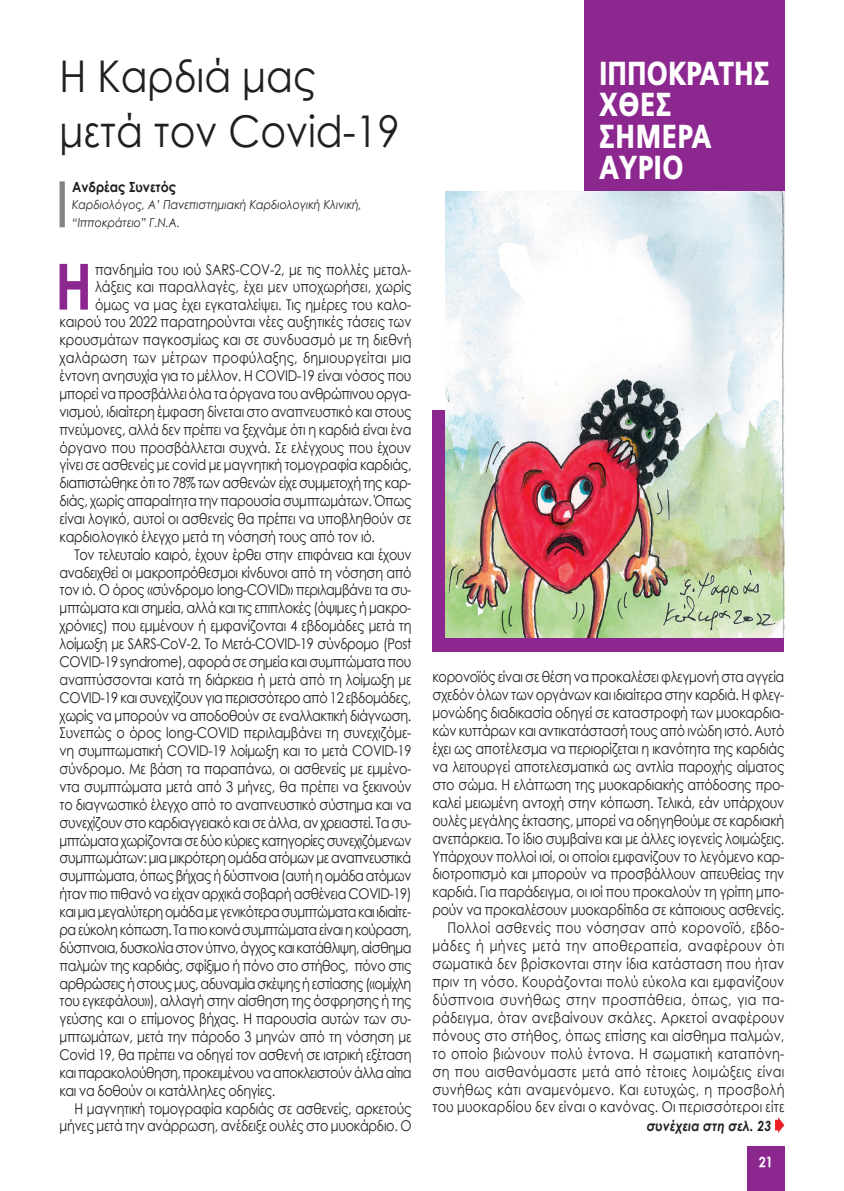
<style>
.page{position:relative;width:844px;height:1191px;background:#fff}
.page>*{position:absolute;margin:0;border:0;box-sizing:border-box;transform-origin:0 0}
._1h_paragrafos{font:700 63.52px "Century Gothic";color:#8c278f;scale:.86 1}
.TITLOS{font:43.75px/54.2px "Century Gothic";color:#231f20;scale:.9 1}
.t1{font:900 33.25px "PF Catalog";letter-spacing:-.02em;color:#fff;scale:.8 1}
.KEIMENO{font:14.88px/17.8px "Century Gothic";letter-spacing:-.02em;color:#231f20;text-align:justify;scale:.86 1}
._1h_paragrafos-2{font:14.88px "Century Gothic";letter-spacing:-.02em;color:#231f20;scale:.86 1}
._1h_paragrafos-3{font:14.88px "Century Gothic";letter-spacing:.01em;color:#231f20;scale:.86 1}
._1h_paragrafos-4{font:14.88px "Century Gothic";color:#231f20;scale:.86 1}
.SYNEXEIA{font:italic 700 14px "Century Gothic";letter-spacing:.01em;color:#231f20;scale:.88 1}
.SIGRAFEAS{font:700 14px "Century Gothic";color:#231f20;scale:.9 1}
.t2{font:14px "SK Century Gothic Pol Uni W Bold";color:#fff;scale:.9 1}
.SIGRAF__SXOLIA{font:italic 12.25px/17.5px "Century Gothic";color:#231f20;scale:.9 1}
</style>
<div class="page">
<div style="left:584px;top:0;width:200px;height:194px;background:#8c278f"></div>
<div style="left:747px;top:1146px;width:37px;height:45px;background:#8c278f"></div>
<div style="left:432px;top:410px;width:352px;height:241px;background:#8c278f"></div>
<div style="left:60px;top:181px;width:5px;height:46px;background:#808285"></div>
<svg style="left:775px;top:1117px;width:9px;height:15px"></svg>
<img style="left:445px;top:192px;width:339px;height:445px">
<p class="TITLOS" style="left:60px;top:49px;width:379px">Η Καρδιά μας μετά τον Covid-19</p>
<p class="SIGRAFEAS" style="left:72px;top:176px;width:117px">Ανδρέας Συνετός</p>
<p class="SIGRAF__SXOLIA" style="left:72px;top:196px;width:323px">Καρδιολόγος, Α’ Πανεπιστημιακή Καρδιολογική Κλινική, “Ιπποκράτειο” Γ.Ν.Α.</p>
<p class="_1h_paragrafos" style="left:55px;top:238px;width:45px">H</p>
<p class="_1h_paragrafos-2" style="left:95px;top:259px;width:369px">πανδημία του ιού SARS-COV-2, με τις πολλές μεταλ-</p>
<p class="_1h_paragrafos-4" style="left:95px;top:276px;width:369px">λάξεις και παραλλαγές, έχει μεν υποχωρήσει, χωρίς</p>
<p class="_1h_paragrafos-2" style="left:95px;top:294px;width:369px">όμως να μας έχει εγκαταλείψει. Τις ημέρες του καλο-</p>
<p class="_1h_paragrafos-2" style="left:60px;top:312px;width:410px">καιρού του 2022 παρατηρούνται νέες αυξητικές τάσεις των</p>
<p class="_1h_paragrafos-2" style="left:60px;top:329px;width:410px">κρουσμάτων παγκοσμίως και σε συνδυασμό με τη διεθνή</p>
<p class="_1h_paragrafos-3" style="left:60px;top:347px;width:410px">χαλάρωση των μέτρων προφύλαξης, δημιουργείται μια</p>
<p class="_1h_paragrafos-2" style="left:60px;top:365px;width:410px">έντονη ανησυχία για το μέλλον. Η COVID-19 είναι νόσος που</p>
<p class="_1h_paragrafos-2" style="left:60px;top:383px;width:410px">μπορεί να προσβάλλει όλα τα όργανα του ανθρώπινου οργα-</p>
<p class="_1h_paragrafos-2" style="left:60px;top:401px;width:410px">νισμού, ιδιαίτερη έμφαση δίνεται στο αναπνευστικό και στους</p>
<p class="_1h_paragrafos-2" style="left:60px;top:419px;width:410px">πνεύμονες, αλλά δεν πρέπει να ξεχνάμε ότι η καρδιά είναι ένα</p>
<p class="_1h_paragrafos-2" style="left:60px;top:437px;width:410px">όργανο που προσβάλλεται συχνά. Σε ελέγχους που έχουν</p>
<p class="_1h_paragrafos-2" style="left:60px;top:454px;width:410px">γίνει σε ασθενείς με covid με μαγνητική τομογραφία καρδιάς,</p>
<p class="_1h_paragrafos-2" style="left:60px;top:472px;width:410px">διαπιστώθηκε ότι το 78% των ασθενών είχε συμμετοχή της καρ-</p>
<p class="_1h_paragrafos-2" style="left:60px;top:490px;width:410px">διάς, χωρίς απαραίτητα την παρουσία συμπτωμάτων. Όπως</p>
<p class="_1h_paragrafos-2" style="left:60px;top:508px;width:410px">είναι λογικό, αυτοί οι ασθενείς θα πρέπει να υποβληθούν σε</p>
<p class="_1h_paragrafos-2" style="left:60px;top:526px;width:368px">καρδιολογικό έλεγχο μετά τη νόσησή τους από τον ιό.</p>
<p class="KEIMENO" style="left:60px;top:545px;width:411px;text-indent:15px">Τον τελευταίο καιρό, έχουν έρθει στην επιφάνεια και έχουν αναδειχθεί οι μακροπρόθεσμοι κίνδυνοι από τη νόσηση από τον ιό. Ο όρος «σύνδρομο long-COVID» περιλαμβάνει τα συ&shy;μπτώματα και σημεία, αλλά και τις επιπλοκές (όψιμες ή μακρο&shy;χρόνιες) που εμμένουν ή εμφανίζονται 4 εβδομάδες μετά τη λοίμωξη με SARS-CoV-2. Το Μετά-COVID-19 σύνδρομο (Post COVID-19 syndrome), αφορά σε σημεία και συμπτώματα που αναπτύσσονται κατά τη διάρκεια ή μετά από τη λοίμωξη με COVID-19 και συνεχίζουν για περισσότερο από 12 εβδομάδες, χωρίς να μπορούν να αποδοθούν σε εναλλακτική διάγνωση.<br>Συνεπώς ο όρος long-COVID περιλαμβάνει τη συνεχιζόμε&shy;νη συμπτωματική COVID-19 λοίμωξη και το μετά COVID-19 σύνδρομο. Με βάση τα παραπάνω, οι ασθενείς με εμμένο&shy;ντα συμπτώματα μετά από 3 μήνες, θα πρέπει να ξεκινούν το διαγνωστικό έλεγχο από το αναπνευστικό σύστημα και να συνεχίζουν στο καρδιαγγειακό και σε άλλα, αν χρειαστεί. Τα συ&shy;μπτώματα χωρίζονται σε δύο κύριες κατηγορίες συνεχιζόμενων συμπτωμάτων: μια μικρότερη ομάδα ατόμων με αναπνευστικά συμπτώματα, όπως βήχας ή δύσπνοια (αυτή η ομάδα ατόμων ήταν πιο πιθανό να είχαν αρχικά σοβαρή ασθένεια COVID-19) και μια μεγαλύτερη ομάδα με γενικότερα συμπτώματα και ιδιαίτε&shy;ρα εύκολη κόπωση. Τα πιο κοινά συμπτώματα είναι η κούραση, δύσπνοια, δυσκολία στον ύπνο, άγχος και κατάθλιψη, αίσθημα παλμών της καρδιάς, σφίξιμο ή πόνο στο στήθος, πόνο στις αρθρώσεις ή στους μυς, αδυναμία σκέψης ή εστίασης («ομίχλη του εγκεφάλου»), αλλαγή στην αίσθηση της όσφρησης ή της γεύσης και ο επίμονος βήχας. Η παρουσία αυτών των συ&shy;μπτωμάτων, μετά την πάροδο 3 μηνών από τη νόσηση με Covid 19, θα πρέπει να οδηγεί τον ασθενή σε ιατρική εξέταση και παρακολούθηση, προκειμένου να αποκλειστούν άλλα αίτια και να δοθούν οι κατάλληλες οδηγίες.</p>
<p class="KEIMENO" style="left:60px;top:1099px;width:410px;text-align:right">Η μαγνητική τομογραφία καρδιάς σε ασθενείς, αρκετούς μήνες μετά την ανάρρωση, ανέδειξε ουλές στο μυοκάρδιο. Ο</p>
<p class="t1" style="left:599px;top:54px;width:214px">ΙΠΠΟΚΡΑΤΗΣ</p>
<p class="t1" style="left:599px;top:85px;width:92px">ΧΘΕΣ</p>
<p class="t1" style="left:599px;top:117px;width:142px">ΣΗΜΕΡΑ</p>
<p class="t1" style="left:599px;top:148px;width:107px">ΑΥΡΙΟ</p>
<p class="KEIMENO" style="left:432px;top:668px;width:410px">κορονοϊός είναι σε θέση να προκαλέσει φλεγμονή στα αγγεία σχεδόν όλων των οργάνων και ιδιαίτερα στην καρδιά. Η φλεγ&shy;μονώδης διαδικασία οδηγεί σε καταστροφή των μυοκαρδια&shy;κών κυττάρων και αντικατάστασή τους από ινώδη ιστό. Αυτό έχει ως αποτέλεσμα να περιορίζεται η ικανότητα της καρδιάς να λειτουργεί αποτελεσματικά ως αντλία παροχής αίματος στο σώμα. Η ελάττωση της μυοκαρδιακής απόδοσης προ&shy;καλεί μειωμένη αντοχή στην κόπωση. Τελικά, εάν υπάρχουν ουλές μεγάλης έκτασης, μπορεί να οδηγηθούμε σε καρδιακή ανεπάρκεια. Το ίδιο συμβαίνει και με άλλες ιογενείς λοιμώξεις.<br>Υπάρχουν πολλοί ιοί, οι οποίοι εμφανίζουν το λεγόμενο καρ&shy;διοτροπισμό και μπορούν να προσβάλλουν απευθείας την καρδιά. Για παράδειγμα, οι ιοί που προκαλούν τη γρίπη μπο&shy;ρούν να προκαλέσουν μυοκαρδίτιδα σε κάποιους ασθενείς.</p>
<p class="KEIMENO" style="left:432px;top:918px;width:410px;text-indent:15px">Πολλοί ασθενείς που νόσησαν από κορονοϊό, εβδο&shy;μάδες ή μήνες μετά την αποθεραπεία, αναφέρουν ότι σωματικά δεν βρίσκονται στην ίδια κατάσταση που ήταν πριν τη νόσο. Κουράζονται πολύ εύκολα και εμφανίζουν δύσπνοια συνήθως στην προσπάθεια, όπως, για πα&shy;ράδειγμα, όταν ανεβαίνουν σκάλες. Αρκετοί αναφέρουν πόνους στο στήθος, όπως επίσης και αίσθημα παλμών, το οποίο βιώνουν πολύ έντονα. Η σωματική καταπόνη&shy;ση που αισθανόμαστε μετά από τέτοιες λοιμώξεις είναι συνήθως κάτι αναμενόμενο. Και ευτυχώς, η προσβολή του μυοκαρδίου δεν είναι ο κανόνας. Οι περισσότεροι είτε</p>
<p class="SYNEXEIA" style="left:646px;top:1115px;width:143px">συνέχεια στη σελ. 23</p>
<p class="t2" style="left:758px;top:1151px;width:17px">21</p>
</div>
